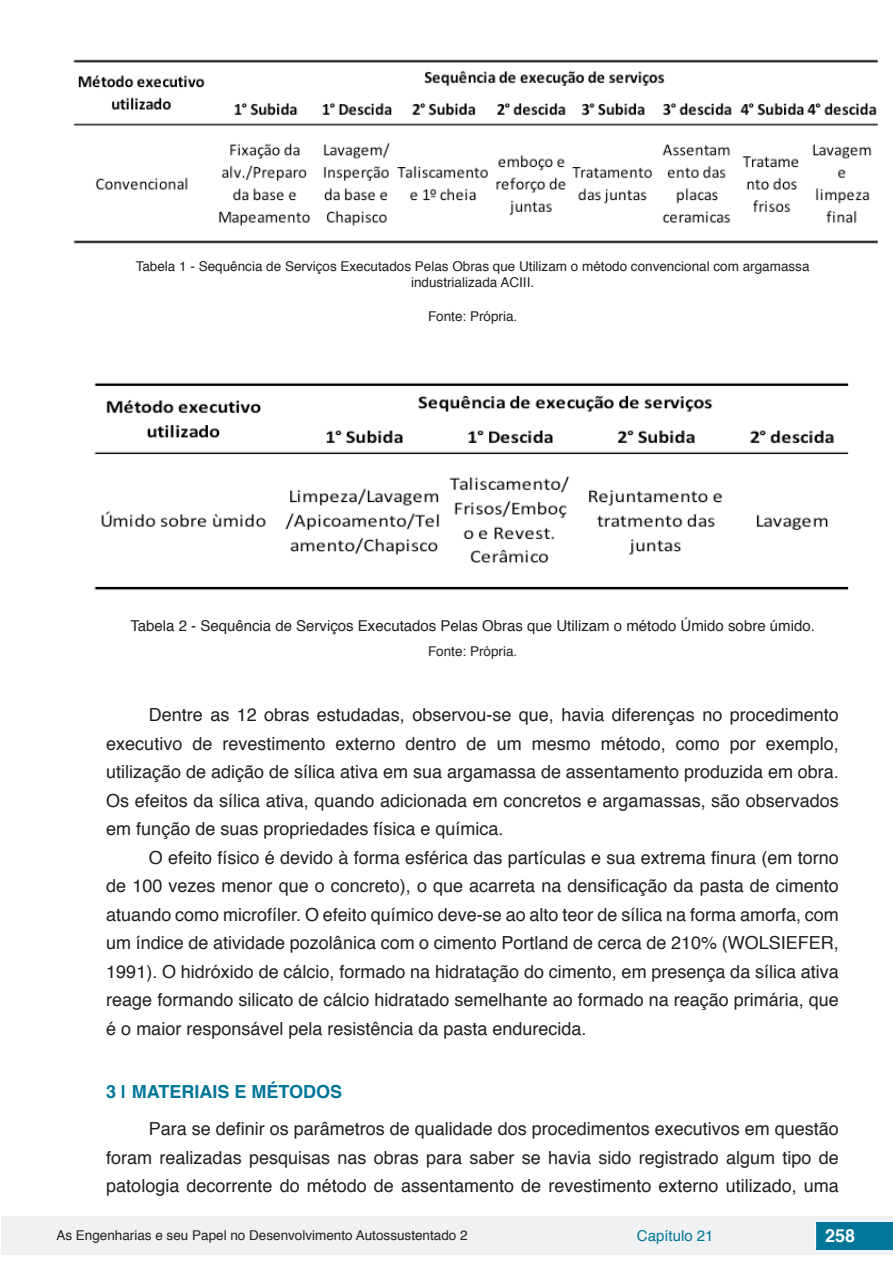
<style>
.page{position:relative;width:893px;height:1263px;background:#fff}
.page>*{position:absolute;margin:0;border:0;box-sizing:border-box;transform-origin:0 0}
.txt{font:18px/28.5px "Helvetica";color:#231f20;text-align:justify}
.t1{font:700 18px "Helvetica";color:#007699}
.t2{font:700 18px "Helvetica";color:#fff}
.ref_tabelas{font:15px "Helvetica";color:#231f20}
.t3{font:15px "Helvetica";color:#007699}
.tab_fonte{font:13.5px/16.2px "Helvetica";color:#231f20;text-align:center}
</style>
<div class="page">
<div style="left:1px;top:1216px;width:891px;height:38px;background:#f0f1f2"></div>
<div style="left:816px;top:1222px;width:77px;height:27px;background:#007699"></div>
<svg style="left:815px;top:1224px;width:1px;height:24px"></svg>
<img style="left:73px;top:59px;width:805px;height:185px">
<img style="left:94px;top:382px;width:755px;height:209px">
<p class="tab_fonte" style="left:136px;top:259px;width:675px">Tabela 1 - Sequência de Serviços Executados Pelas Obras que Utilizam o método convencional com argamassa industrializada ACIII.</p>
<p class="tab_fonte" style="left:428px;top:308px;width:91px">Fonte: Própria.</p>
<p class="ref_tabelas" style="left:130px;top:614px;width:686px">Tabela 2 - Sequência de Serviços Executados Pelas Obras que Utilizam o método Úmido sobre úmido.</p>
<p class="tab_fonte" style="left:428px;top:643px;width:91px">Fonte: Própria.</p>
<p class="txt" style="left:106px;top:701px;width:734px;text-indent:43px">Dentre as 12 obras estudadas, observou-se que, havia diferenças no procedimento executivo de revestimento externo dentro de um mesmo método, como por exemplo, utilização de adição de sílica ativa em sua argamassa de assentamento produzida em obra.<br>Os efeitos da sílica ativa, quando adicionada em concretos e argamassas, são observados em função de suas propriedades física e química.</p>
<p class="txt" style="left:106px;top:844px;width:734px;text-indent:43px">O efeito físico é devido à forma esférica das partículas e sua extrema finura (em torno de 100 vezes menor que o concreto), o que acarreta na densificação da pasta de cimento atuando como microfíler. O efeito químico deve-se ao alto teor de sílica na forma amorfa, com um índice de atividade pozolânica com o cimento Portland de cerca de 210% (WOLSIEFER, 1991). O hidróxido de cálcio, formado na hidratação do cimento, em presença da sílica ativa reage formando silicato de cálcio hidratado semelhante ao formado na reação primária, que é o maior responsável pela resistência da pasta endurecida.</p>
<p class="t1" style="left:106px;top:1077px;width:237px">3 | MATERIAIS E MÉTODOS</p>
<p class="txt" style="left:106px;top:1115px;width:734px;text-indent:43px">Para se definir os parâmetros de qualidade dos procedimentos executivos em questão foram realizadas pesquisas nas obras para saber se havia sido registrado algum tipo de patologia decorrente do método de assentamento de revestimento externo utilizado, uma</p>
<p class="tab_fonte" style="left:56px;top:1227px;width:413px">As Engenharias e seu Papel no Desenvolvimento Autossustentado 2</p>
<p class="t3" style="left:637px;top:1224px;width:78px">Capítulo 21</p>
<p class="t2" style="left:825px;top:1221px;width:32px">258</p>
</div>
